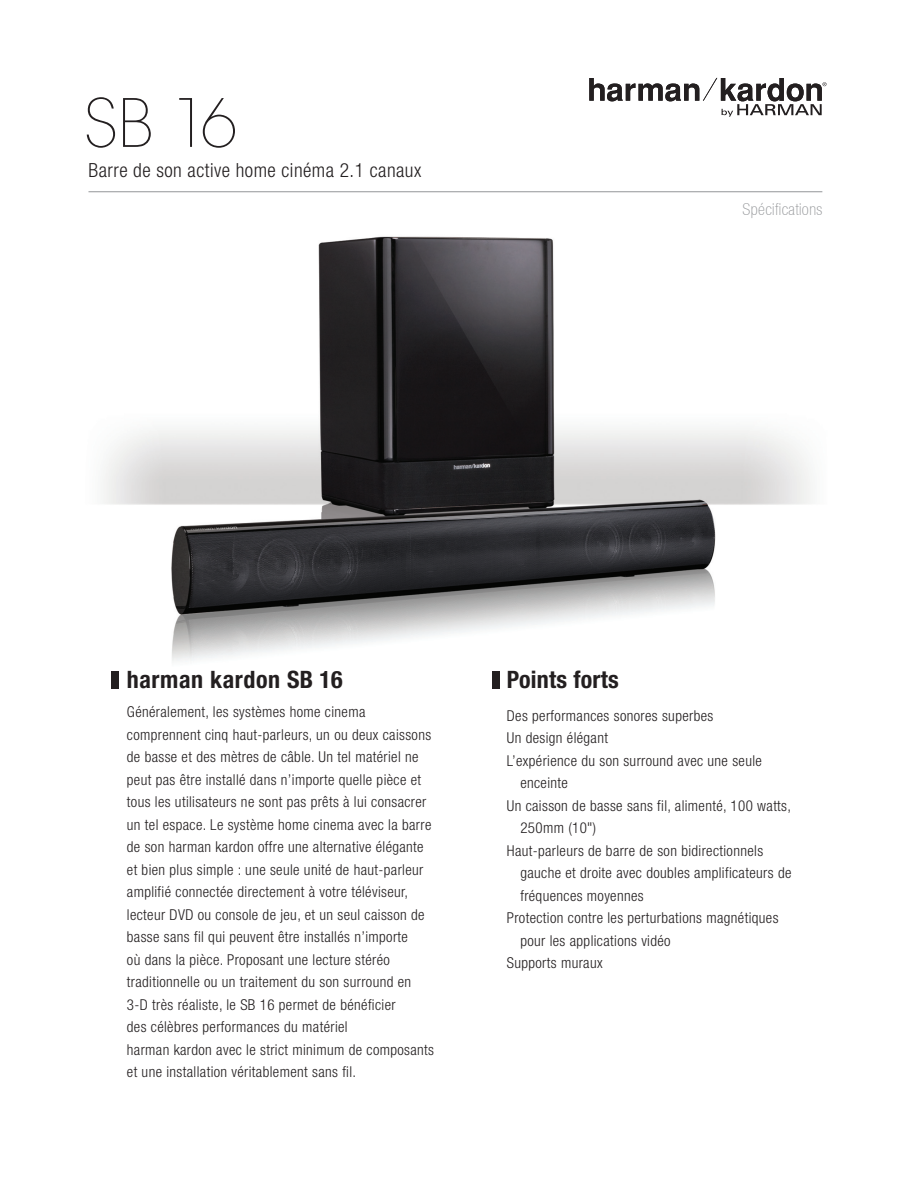
<style>
.page{position:relative;width:918px;height:1188px;background:#fff}
.page>*{position:absolute;margin:0;border:0;box-sizing:border-box;transform-origin:0 0}
.t1{font:200 66px "ITC Avant Garde Std";color:#231f20}
.t2{font:700 condensed 24px "Helvetica Neue";letter-spacing:.01em;color:#231f20}
.t3{font:300 condensed 19.5px "Helvetica Neue";letter-spacing:.025em;color:#231f20}
.t4{font:100 condensed 16.5px "Helvetica Neue LT";letter-spacing:.025em;color:#939598}
.t5{font:300 condensed 15px/22.5px "Helvetica Neue";letter-spacing:.025em;color:#231f20}
</style>
<div class="page">
<img style="left:88px;top:77px;width:735px;height:595px">
<hr style="left:88px;top:192px;width:734px;height:1px;background:#939598">
<svg style="left:589px;top:78px;width:238px;height:39px"></svg>
<div style="left:111px;top:672px;width:8px;height:17px;background:#231f20"></div>
<div style="left:492px;top:672px;width:8px;height:17px;background:#231f20"></div>
<h1 class="t1" style="left:84px;top:84px;width:155px">SB 16</h1>
<h3 class="t3" style="left:88px;top:159px;width:334px">Barre de son active home cinéma 2.1 canaux</h3>
<p class="t4" style="left:742px;top:200px;width:81px">Spécifications</p>
<h2 class="t2" style="left:507px;top:665px;width:113px">Points forts</h2>
<h2 class="t2" style="left:127px;top:665px;width:217px">harman kardon SB 16</h2>
<p class="t5" style="left:127px;top:701px;width:309px">Généralement, les systèmes home cinema comprennent cinq haut-parleurs, un ou deux caissons de basse et des mètres de câble. Un tel matériel ne peut pas être installé dans n’importe quelle pièce et tous les utilisateurs ne sont pas prêts à lui consacrer un tel espace. Le système home cinema avec la barre de son harman kardon offre une alternative élégante et bien plus simple : une seule unité de haut-parleur amplifié connectée directement à votre téléviseur, lecteur DVD ou console de jeu, et un seul caisson de basse sans fil qui peuvent être installés n’importe<br>où dans la pièce. Proposant une lecture stéréo traditionnelle ou un traitement du son surround en 3-D très réaliste, le SB 16 permet de bénéficier<br>des célèbres performances du matériel<br>harman kardon avec le strict minimum de composants et une installation véritablement sans fil.</p>
<p class="t5" style="left:507px;top:704px;width:208px">Des performances sonores superbes</p>
<p class="t5" style="left:507px;top:727px;width:103px">Un design élégant</p>
<p class="t5" style="left:507px;top:749px;width:257px">L’expérience du son surround avec une seule</p>
<p class="t5" style="left:520px;top:772px;width:49px">enceinte</p>
<p class="t5" style="left:507px;top:794px;width:286px">Un caisson de basse sans fil, alimenté, 100 watts,</p>
<p class="t5" style="left:520px;top:817px;width:77px">250mm (10")</p>
<p class="t5" style="left:507px;top:839px;width:258px">Haut-parleurs de barre de son bidirectionnels</p>
<p class="t5" style="left:520px;top:862px;width:273px">gauche et droite avec doubles amplificateurs de</p>
<p class="t5" style="left:520px;top:884px;width:125px">fréquences moyennes</p>
<p class="t5" style="left:507px;top:907px;width:273px">Protection contre les perturbations magnétiques</p>
<p class="t5" style="left:520px;top:929px;width:152px">pour les applications vidéo</p>
<p class="t5" style="left:507px;top:952px;width:97px">Supports muraux</p>
</div>
